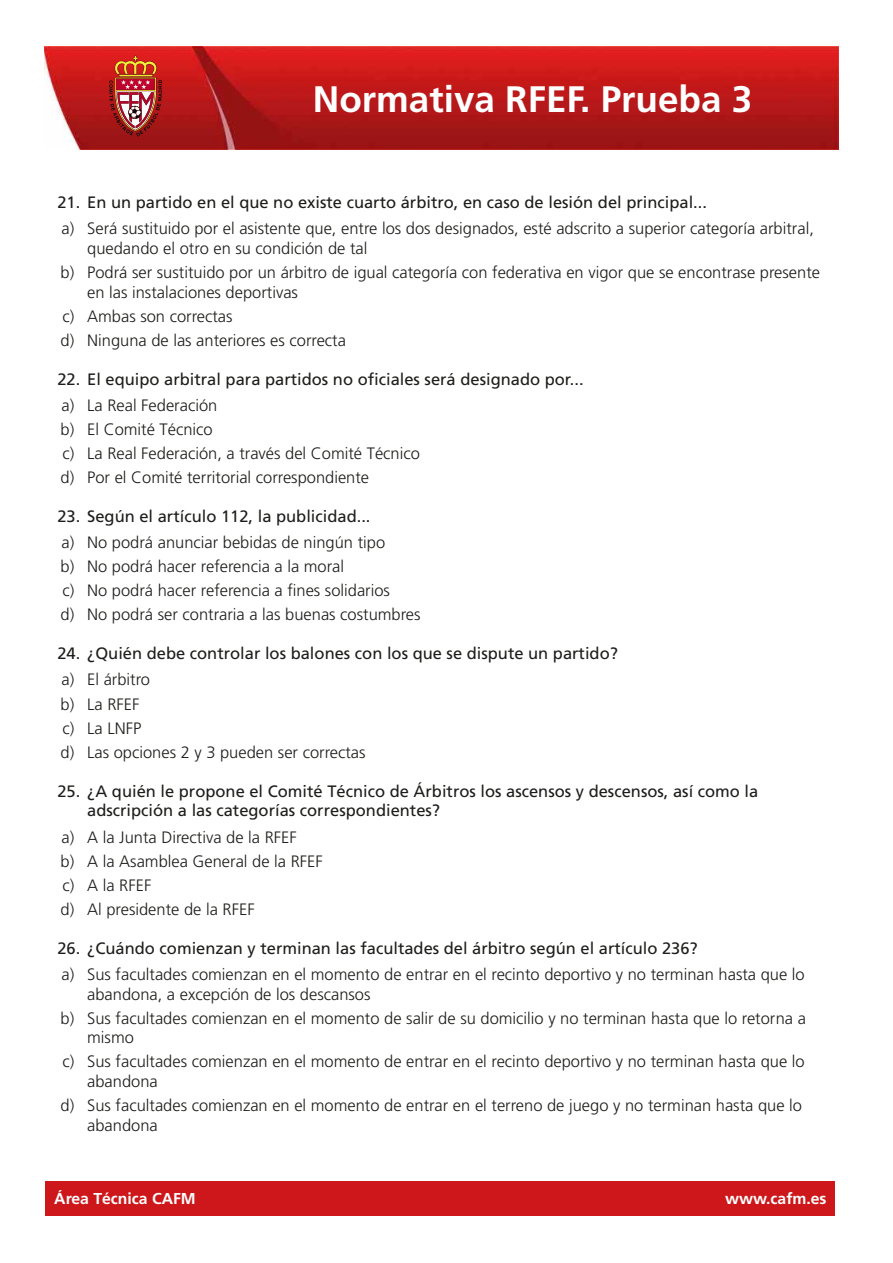
<style>
.page{position:relative;width:893px;height:1263px;background:#fff}
.page>*{position:absolute;margin:0;border:0;box-sizing:border-box;transform-origin:0 0}
.t1{font:700 36.9px "Frutiger";color:#fff}
.t2{font:300 16.5px/24px "Frutiger";color:#1d1d1b}
.t3{font:16.5px/19.8px "Frutiger";color:#1d1d1b}
.t4{font:700 15.75px "Frutiger";color:#fff}
</style>
<div class="page">
<img style="left:44px;top:46px;width:795px;height:103px">
<div style="left:46px;top:1181px;width:789px;height:34px;background:#cd171a"></div>
<svg style="left:109px;top:56px;width:53px;height:81px;background:#b5463c"></svg>
<h1 class="t1" style="left:313px;top:78px;width:441px">Normativa RFEF. Prueba 3</h1>
<p class="t3" style="left:57px;top:192px;width:651px">21. En un partido en el que no existe cuarto árbitro, en caso de lesión del principal...</p>
<p class="t2" style="left:87px;top:219px;width:728px;line-height:19.8px;text-indent:-26px">a) Será sustituido por el asistente que, entre los dos designados, esté adscrito a superior categoría arbitral, quedando el otro en su condición de tal</p>
<p class="t2" style="left:87px;top:263px;width:734px;line-height:19.8px;text-indent:-27px">b) Podrá ser sustituido por un árbitro de igual categoría con federativa en vigor que se encontrase presente en las instalaciones deportivas</p>
<p class="t2" style="left:61px;top:304px;width:287px">c) Ambas son correctas<br>d) Ninguna de las anteriores es correcta</p>
<p class="t3" style="left:57px;top:369px;width:528px">22. El equipo arbitral para partidos no oficiales será designado por...</p>
<p class="t2" style="left:61px;top:393px;width:361px">a) La Real Federación<br>b) El Comité Técnico<br>c) La Real Federación, a través del Comité Técnico d) Por el Comité territorial correspondiente</p>
<p class="t3" style="left:57px;top:506px;width:315px">23. Según el artículo 112, la publicidad...</p>
<p class="t2" style="left:61px;top:531px;width:361px">a) No podrá anunciar bebidas de ningún tipo<br>b) No podrá hacer referencia a la moral<br>c) No podrá hacer referencia a fines solidarios<br>d) No podrá ser contraria a las buenas costumbres</p>
<p class="t3" style="left:57px;top:644px;width:562px">24. ¿Quién debe controlar los balones con los que se dispute un partido?</p>
<p class="t2" style="left:61px;top:668px;width:306px">a) El árbitro<br>b) La RFEF<br>c) La LNFP<br>d) Las opciones 2 y 3 pueden ser correctas</p>
<p class="t3" style="left:87px;top:781px;width:673px;text-indent:-30px">25. ¿A quién le propone el Comité Técnico de Árbitros los ascensos y descensos, así como la adscripción a las categorías correspondientes?</p>
<p class="t2" style="left:61px;top:825px;width:264px">a) A la Junta Directiva de la RFEF<br>b) A la Asamblea General de la RFEF c) A la RFEF<br>d) Al presidente de la RFEF</p>
<p class="t3" style="left:57px;top:938px;width:642px">26. ¿Cuándo comienzan y terminan las facultades del árbitro según el artículo 236?</p>
<p class="t2" style="left:87px;top:964px;width:719px;line-height:19.8px;text-indent:-26px">a) Sus facultades comienzan en el momento de entrar en el recinto deportivo y no terminan hasta que lo abandona, a excepción de los descansos</p>
<p class="t2" style="left:87px;top:1008px;width:720px;line-height:19.8px;text-indent:-27px">b) Sus facultades comienzan en el momento de salir de su domicilio y no terminan hasta que lo retorna a mismo</p>
<p class="t2" style="left:87px;top:1052px;width:719px;line-height:19.8px;text-indent:-25px">c) Sus facultades comienzan en el momento de entrar en el recinto deportivo y no terminan hasta que lo abandona</p>
<p class="t2" style="left:87px;top:1096px;width:716px;line-height:19.8px;text-indent:-27px">d) Sus facultades comienzan en el momento de entrar en el terreno de juego y no terminan hasta que lo abandona</p>
<p class="t4" style="left:54px;top:1189px;width:143px">Área Técnica CAFM</p>
<p class="t4" style="left:725px;top:1189px;width:103px">www.cafm.es</p>
</div>
